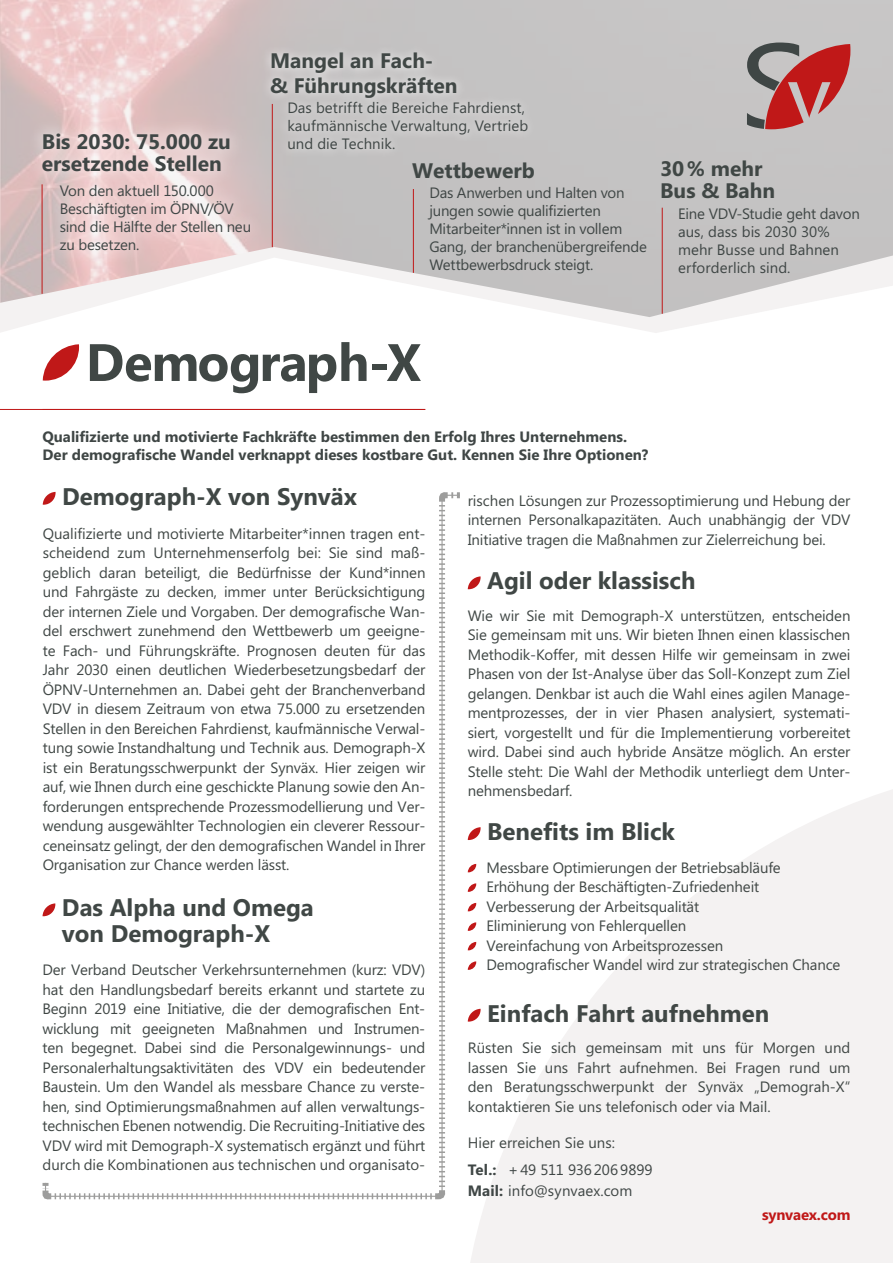
<style>
.page{position:relative;width:893px;height:1263px;background:#fff}
.page>*{position:absolute;margin:0;border:0;box-sizing:border-box;transform-origin:0 0}
.t1{font:700 52.5px "Microsoft Phags Pa";letter-spacing:-.015em;color:#404745}
.t2{font:700 24px/25.5px "Microsoft Phags Pa";color:#404745}
.t3{font:700 21px/25.2px "Microsoft Phags Pa";color:#404745}
.t4{font:700 21px/22.5px "Microsoft Phags Pa";color:#3f4645}
.t5{font:15px/19.5px "Microsoft Phags Pa";letter-spacing:-.01em;color:#404745;text-align:justify}
.t6{font:15px/18px "Microsoft Phags Pa";letter-spacing:-.01em;color:#3f4645}
.t7{font:700 15px/18px "Microsoft Phags Pa";color:#3f4645}
.t8{font:700 15px "Microsoft Phags Pa";letter-spacing:-.015em;color:#c01818}
.s1{font-weight:700}
</style>
<div class="page">
<svg style="left:0;top:317px;width:732px;height:16px"></svg>
<img style="left:0;top:0;width:893px;height:317px">
<svg style="left:468px;top:790px;width:425px;height:473px;fill:#f4f2f2"></svg>
<svg style="left:468px;top:827px;width:13px;height:13px"></svg>
<svg style="left:468px;top:864px;width:8px;height:8px"></svg>
<svg style="left:468px;top:883px;width:8px;height:9px"></svg>
<svg style="left:468px;top:903px;width:8px;height:8px"></svg>
<svg style="left:468px;top:922px;width:8px;height:9px"></svg>
<svg style="left:468px;top:942px;width:8px;height:8px"></svg>
<svg style="left:468px;top:961px;width:8px;height:9px"></svg>
<svg style="left:468px;top:1009px;width:13px;height:12px"></svg>
<svg style="left:44px;top:494px;width:416px;height:703px"></svg>
<svg style="left:747px;top:43px;width:103px;height:86px;background:#b36e6e"></svg>
<svg style="left:43px;top:492px;width:13px;height:13px"></svg>
<svg style="left:43px;top:903px;width:12px;height:13px"></svg>
<svg style="left:43px;top:344px;width:36px;height:37px"></svg>
<hr style="left:0;top:409px;width:425px;height:1px;background:#c01818">
<svg style="left:468px;top:576px;width:13px;height:13px"></svg>
<hr style="left:42px;top:184px;width:1px;height:110px;background:#c01818">
<svg style="left:29px;top:119px;width:216px;height:67px;background:#e4cece"></svg>
<svg style="left:46px;top:170px;width:219px;height:94px;background:#e8cece"></svg>
<hr style="left:272px;top:104px;width:1px;height:143px;background:#c01818">
<div style="left:262px;top:43px;width:204px;height:65px;background:#fff;opacity:.75"></div>
<div style="left:278px;top:93px;width:259px;height:66px;background:#c8c7c7"></div>
<hr style="left:413px;top:189px;width:1px;height:84px;background:#c01818">
<hr style="left:662px;top:208px;width:1px;height:106px;background:#c01818">
<h3 class="t4" style="left:42px;top:129px;width:190px">Bis 2030: 75.000 zu ersetzende Stellen</h3>
<p class="t6" style="left:60px;top:180px;width:193px">Von den aktuell 150.000<br>Beschäftigten im ÖPNV/ÖV sind die Hälfte der Stellen neu zu besetzen.</p>
<h3 class="t3" style="left:270px;top:47px;width:189px">Mangel an Fach-<br>&amp; Führungskräften</h3>
<p class="t6" style="left:287px;top:98px;width:242px">Das betrifft die Bereiche Fahrdienst, kaufmännische Verwaltung, Vertrieb und die Technik.</p>
<h3 class="t3" style="left:412px;top:157px;width:124px">Wettbewerb</h3>
<p class="t6" style="left:429px;top:183px;width:219px">Das Anwerben und Halten von jungen sowie qualifizierten<br>Mitarbeiter*innen ist in vollem<br>Gang, der branchenübergreifende<br>Wettbewerbsdruck steigt.</p>
<h3 class="t3" style="left:660px;top:156px;width:116px;line-height:22.5px">30% mehr<br>Bus &amp; Bahn</h3>
<p class="t6" style="left:678px;top:203px;width:183px">Eine VDV-Studie geht davon aus, dass bis 2030 30% mehr Busse und Bahnen erforderlich sind.</p>
<h1 class="t1" style="left:86px;top:325px;width:337px">Demograph-X</h1>
<p class="t7" style="left:43px;top:427px;width:607px">Qualifizierte und motivierte Fachkräfte bestimmen den Erfolg Ihres Unternehmens.<br>Der demografische Wandel verknappt dieses kostbare Gut. Kennen Sie Ihre Optionen?</p>
<h2 class="t2" style="left:62px;top:482px;width:296px">Demograph-X von Synväx</h2>
<p class="t5" style="left:43px;top:523px;width:384px">Qualifizierte und motivierte Mitarbeiter*innen tragen ent&shy;scheidend zum Unternehmenserfolg bei: Sie sind maß&shy;geblich daran beteiligt, die Bedürfnisse der Kund*innen und Fahrgäste zu decken, immer unter Berücksichtigung der internen Ziele und Vorgaben. Der demografische Wan&shy;del erschwert zunehmend den Wettbewerb um geeigne&shy;te Fach- und Führungskräfte. Prognosen deuten für das Jahr 2030 einen deutlichen Wiederbesetzungsbedarf der ÖPNV-Unternehmen an. Dabei geht der Branchenverband VDV in diesem Zeitraum von etwa 75.000 zu ersetzenden Stellen in den Bereichen Fahrdienst, kaufmännische Verwal&shy;tung sowie Instandhaltung und Technik aus. Demograph-X ist ein Beratungsschwerpunkt der Synväx. Hier zeigen wir auf, wie Ihnen durch eine geschickte Planung sowie den An&shy;forderungen entsprechende Prozessmodellierung und Ver&shy;wendung ausgewählter Technologien ein cleverer Ressour&shy;ceneinsatz gelingt, der den demografischen Wandel in Ihrer Organisation zur Chance werden lässt.</p>
<h2 class="t2" style="left:62px;top:894px;width:253px">Das Alpha und Omega von Demograph-X</h2>
<p class="t5" style="left:43px;top:959px;width:384px">Der Verband Deutscher Verkehrsunternehmen (kurz: VDV) hat den Handlungsbedarf bereits erkannt und startete zu Beginn 2019 eine Initiative, die der demografischen Ent&shy;wicklung mit geeigneten Maßnahmen und Instrumen&shy;ten begegnet. Dabei sind die Personalgewinnungs- und Personalerhaltungsaktivitäten des VDV ein bedeutender Baustein. Um den Wandel als messbare Chance zu verste&shy;hen, sind Optimierungsmaßnahmen auf allen verwaltungs&shy;technischen Ebenen notwendig. Die Recruiting-Initiative des VDV wird mit Demograph-X systematisch ergänzt und führt durch die Kombinationen aus technischen und organisato-</p>
<p class="t5" style="left:468px;top:490px;width:384px">rischen Lösungen zur Prozessoptimierung und Hebung der internen Personalkapazitäten. Auch unabhängig der VDV Initiative tragen die Maßnahmen zur Zielerreichung bei.</p>
<h2 class="t2" style="left:487px;top:567px;width:210px">Agil oder klassisch</h2>
<p class="t5" style="left:468px;top:605px;width:384px">Wie wir Sie mit Demograph-X unterstützen, entscheiden Sie gemeinsam mit uns. Wir bieten Ihnen einen klassischen Methodik-Koffer, mit dessen Hilfe wir gemeinsam in zwei Phasen von der Ist-Analyse über das Soll-Konzept zum Ziel gelangen. Denkbar ist auch die Wahl eines agilen Manage&shy;mentprozesses, der in vier Phasen analysiert, systemati&shy;siert, vorgestellt und für die Implementierung vorbereitet wird. Dabei sind auch hybride Ansätze möglich. An erster Stelle steht: Die Wahl der Methodik unterliegt dem Unter&shy;nehmensbedarf.</p>
<h2 class="t2" style="left:487px;top:817px;width:189px">Benefits im Blick</h2>
<p class="t5" style="left:486px;top:857px;width:355px;text-align:left">Messbare Optimierungen der Betriebsabläufe Erhöhung der Beschäftigten-Zufriedenheit Verbesserung der Arbeitsqualität<br>Eliminierung von Fehlerquellen<br>Vereinfachung von Arbeitsprozessen<br>Demografischer Wandel wird zur strategischen Chance</p>
<h2 class="t2" style="left:487px;top:999px;width:284px">Einfach Fahrt aufnehmen</h2>
<p class="t5" style="left:468px;top:1037px;width:384px">Rüsten Sie sich gemeinsam mit uns für Morgen und lassen Sie uns Fahrt aufnehmen. Bei Fragen rund um den Beratungsschwerpunkt der Synväx „Demograh-X“ kontaktieren Sie uns telefonisch oder via Mail.</p>
<p class="t5" style="left:468px;top:1132px;width:149px">Hier erreichen Sie uns:</p>
<p class="t6" style="left:468px;top:1158px;width:186px;line-height:21px"><span class="s1">Tel.:</span> +49 511 9362069899<br><span class="s1">Mail:</span> info@synvaex.com</p>
<p class="t8" style="left:762px;top:1204px;width:90px">synvaex.com</p>
</div>
